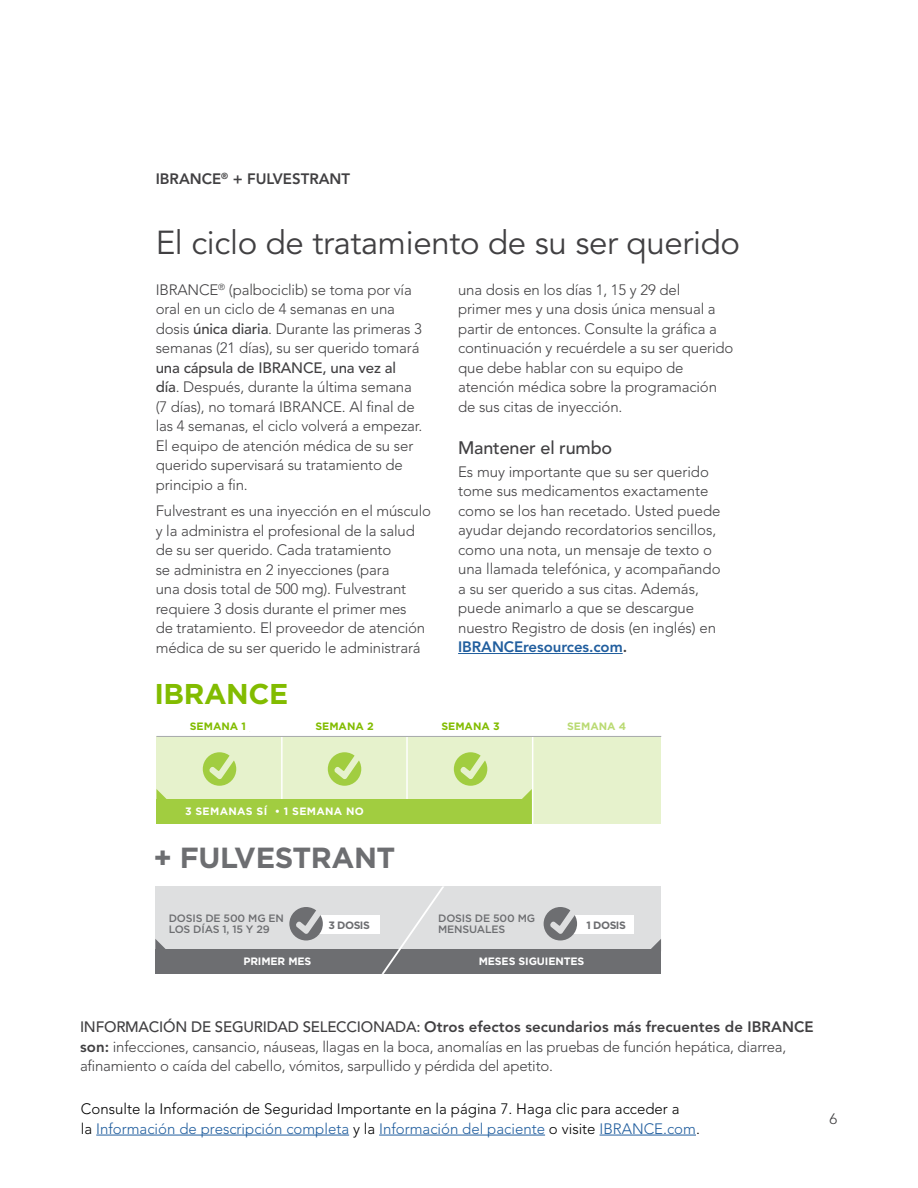
<style>
.page{position:relative;width:918px;height:1188px;background:#fff}
.page>*{position:absolute;margin:0;border:0;box-sizing:border-box;transform-origin:0 0}
.t1{font:33px "Avenir LT Std";letter-spacing:-.01em;color:#414042}
.t2{font:700 29.1px "Gotham";letter-spacing:-.015em;color:#6d6e71}
.t3{font:700 28.65px "Gotham";letter-spacing:-.015em;color:#82bc00}
.t4{font:500 18px "Avenir LT Std";letter-spacing:-.01em;color:#414042}
.t5{font:300 15px/19.5px "Avenir LT Std";letter-spacing:-.01em;color:#414042}
.t6{font:300 15px/19.5px "Avenir LT Std";color:#000}
.t7{font:800 15px "Avenir LT Std";color:#414042}
.t8{font:500 10.65px/11.7px "Gotham";letter-spacing:-.015em;color:#6d6e71}
.t9{font:700 10.65px "Gotham";letter-spacing:-.01em;color:#fff}
.t10{font:700 10.65px "Gotham";color:#82bc00}
.t11{font:700 10.65px "Gotham";letter-spacing:.03em;color:#fff}
.t12{font:700 10.65px "Gotham";letter-spacing:-.05em;color:#6d6e71}
.t13{font:700 10.65px "Gotham";color:#bada73}
.s1{font-weight:500}
.s2{font-weight:800;color:#215e9e}
.s3{font-weight:800}
.s4{color:#215e9e}
</style>
<div class="page">
<hr style="left:458px;top:653px;width:165px;height:1px;background:#215e9e">
<div style="left:156px;top:737px;width:505px;height:87px;background:#e6f2cc"></div>
<hr style="left:281px;top:736px;width:2px;height:88px;background:#fff">
<hr style="left:406px;top:736px;width:2px;height:88px;background:#fff">
<svg style="left:156px;top:789px;width:13px;height:11px"></svg>
<div style="left:203px;top:752px;width:33px;height:34px;background:#a1cd40;border-radius:50%"></div>
<svg style="left:209px;top:754px;width:27px;height:25px"></svg>
<div style="left:328px;top:752px;width:33px;height:34px;background:#a1cd40;border-radius:50%"></div>
<svg style="left:334px;top:754px;width:27px;height:25px"></svg>
<div style="left:454px;top:752px;width:33px;height:34px;background:#a1cd40;border-radius:50%"></div>
<svg style="left:460px;top:754px;width:27px;height:25px"></svg>
<div style="left:155px;top:886px;width:506px;height:88px;background:#dedfe0"></div>
<div style="left:155px;top:949px;width:506px;height:25px;background:#6d6e71"></div>
<div style="left:156px;top:800px;width:377px;height:24px;background:#a1cd40"></div>
<svg style="left:519px;top:789px;width:13px;height:13px"></svg>
<svg style="left:155px;top:939px;width:11px;height:10px"></svg>
<svg style="left:651px;top:939px;width:10px;height:10px"></svg>
<div style="left:305px;top:915px;width:75px;height:19px;background:#fff"></div>
<div style="left:289px;top:907px;width:34px;height:33px;background:#6d6e71;border-radius:50%"></div>
<svg style="left:296px;top:909px;width:26px;height:25px"></svg>
<div style="left:559px;top:915px;width:75px;height:19px;background:#fff"></div>
<div style="left:544px;top:907px;width:33px;height:33px;background:#6d6e71;border-radius:50%"></div>
<svg style="left:550px;top:909px;width:27px;height:25px"></svg>
<svg style="left:382px;top:886px;width:62px;height:88px"></svg>
<hr style="left:532px;top:736px;width:1px;height:88px;background:#fff">
<hr style="left:156px;top:736px;width:505px;height:1px;background:#a7a9ac">
<hr style="left:96px;top:1135px;width:253px;height:1px;background:#215e9e">
<hr style="left:379px;top:1135px;width:166px;height:1px;background:#215e9e">
<hr style="left:600px;top:1135px;width:96px;height:1px;background:#215e9e">
<p class="t7" style="left:156px;top:170px;width:196px">IBRANCE<sup>®</sup> + FULVESTRANT</p>
<h1 class="t1" style="left:156px;top:224px;width:586px">El ciclo de tratamiento de su ser querido</h1>
<p class="t5" style="left:156px;top:280px;width:268px">IBRANCE<sup>®</sup> (palbociclib) se toma por vía oral en un ciclo de 4 semanas en una dosis <span class="s1">única diaria</span>. Durante las primeras 3 semanas (21 días), su ser querido tomará</p>
<p class="t5" style="left:156px;top:358px;width:268px"><span class="s1">una cápsula de IBRANCE, una vez al día</span>. Después, durante la última semana (7 días), no tomará IBRANCE. Al final de las 4 semanas, el ciclo volverá a empezar.<br>El equipo de atención médica de su ser querido supervisará su tratamiento de principio a fin.</p>
<p class="t5" style="left:156px;top:501px;width:277px">Fulvestrant es una inyección en el músculo y la administra el profesional de la salud de su ser querido. Cada tratamiento<br>se administra en 2 inyecciones (para<br>una dosis total de 500 mg). Fulvestrant requiere 3 dosis durante el primer mes<br>de tratamiento. El proveedor de atención médica de su ser querido le administrará</p>
<p class="t5" style="left:458px;top:280px;width:277px">una dosis en los días 1, 15 y 29 del<br>primer mes y una dosis única mensual a partir de entonces. Consulte la gráfica a continuación y recuérdele a su ser querido que debe hablar con su equipo de atención médica sobre la programación de sus citas de inyección.</p>
<p class="t4" style="left:458px;top:437px;width:156px">Mantener el rumbo</p>
<p class="t5" style="left:458px;top:462px;width:264px">Es muy importante que su ser querido tome sus medicamentos exactamente como se los han recetado. Usted puede ayudar dejando recordatorios sencillos, como una nota, un mensaje de texto o una llamada telefónica, y acompañando a su ser querido a sus citas. Además, puede animarlo a que se descargue nuestro Registro de dosis (en inglés) en <span class="s2">IBRANCEresources.com</span><span class="s3">.</span></p>
<h3 class="t3" style="left:154px;top:675px;width:135px">IBRANCE</h3>
<p class="t10" style="left:190px;top:719px;width:58px">SEMANA 1</p>
<p class="t10" style="left:315px;top:719px;width:60px">SEMANA 2</p>
<p class="t10" style="left:441px;top:719px;width:60px">SEMANA 3</p>
<p class="t13" style="left:567px;top:719px;width:61px">SEMANA 4</p>
<p class="t11" style="left:185px;top:804px;width:180px">3 SEMANAS SÍ • 1 SEMANA NO</p>
<h2 class="t2" style="left:153px;top:838px;width:244px">+ FULVESTRANT</h2>
<p class="t8" style="left:169px;top:912px;width:117px">DOSIS DE 500 MG EN<br>LOS DÍAS 1, 15 Y 29</p>
<p class="t12" style="left:329px;top:918px;width:43px">3 DOSIS</p>
<p class="t8" style="left:438px;top:912px;width:98px">DOSIS DE 500 MG<br>MENSUALES</p>
<p class="t12" style="left:587px;top:918px;width:41px">1 DOSIS</p>
<p class="t9" style="left:243px;top:954px;width:70px">PRIMER MES</p>
<p class="t9" style="left:479px;top:954px;width:107px">MESES SIGUIENTES</p>
<p class="t5" style="left:80px;top:1017px;width:735px"><span class="s1">INFORMACIÓN DE SEGURIDAD SELECCIONADA:</span> <span class="s3">Otros efectos secundarios más frecuentes de IBRANCE son:</span> infecciones, cansancio, náuseas, llagas en la boca, anomalías en las pruebas de función hepática, diarrea, afinamiento o caída del cabello, vómitos, sarpullido y pérdida del apetito.</p>
<p class="t6" style="left:81px;top:1099px;width:620px">Consulte la Información de Seguridad Importante en la página 7. Haga clic para acceder a<br>la <span class="s4">Información de prescripción completa</span> y la <span class="s4">Información del paciente</span> o visite <span class="s4">IBRANCE.com</span>.</p>
<p class="t5" style="left:829px;top:1109px;width:9px">6</p>
</div>
